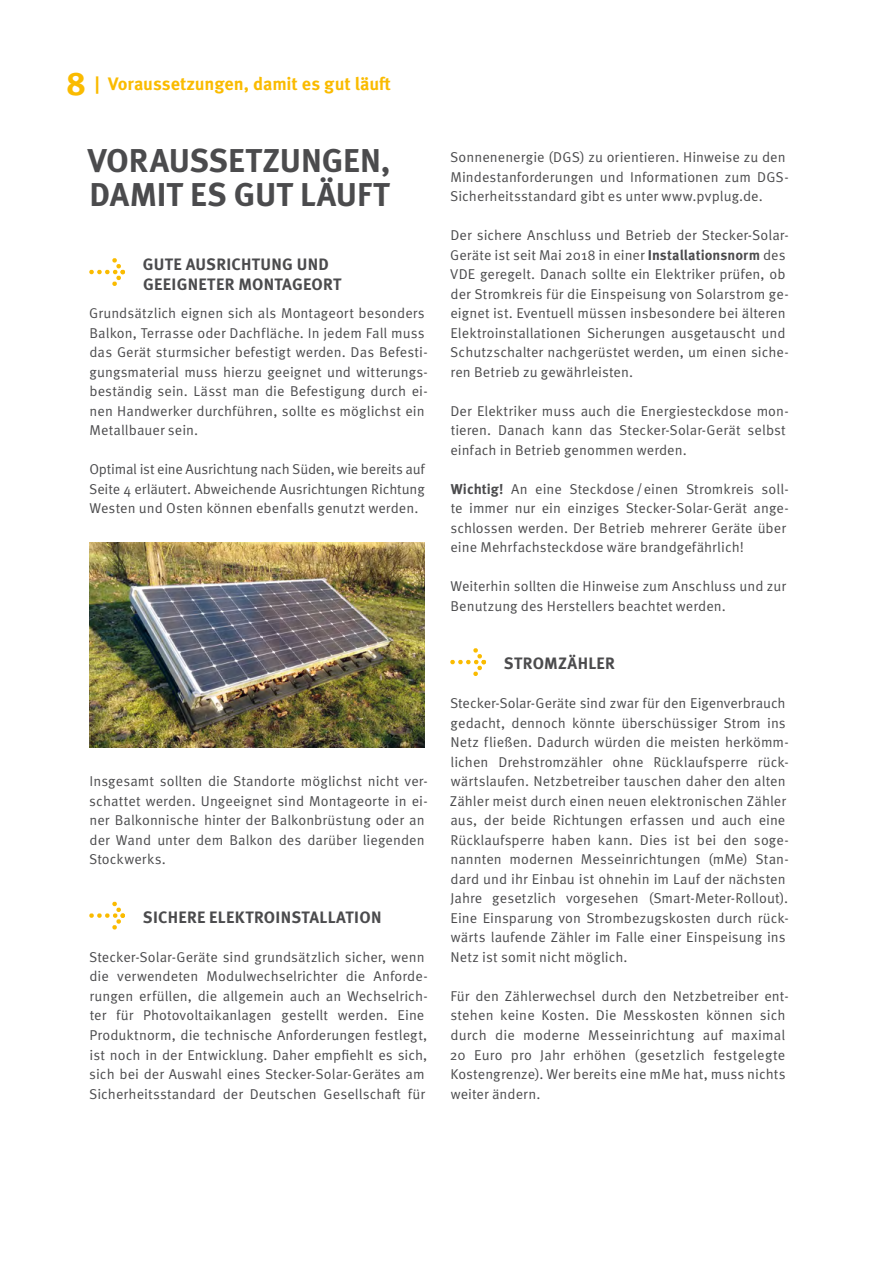
<style>
.page{position:relative;width:893px;height:1263px;background:#fff}
.page>*{position:absolute;margin:0;border:0;box-sizing:border-box;transform-origin:0 0}
.Ü1{font:700 33px/34.5px "Meta OT";color:#4b4b4d}
.Ü3{font:700 18px "Meta OT";letter-spacing:-.005em;color:#fabb00}
.Ü2{font:700 16.5px/19.5px "Meta OT";letter-spacing:.015em;color:#4b4b4d}
.Fließtext{font:14.25px/19.5px "Meta OT Norm";letter-spacing:.005em;color:#4b4b4d}
.s1{font-size:33px}
.s2{font-family:"Meta OT";font-weight:700}
</style>
<div class="page">
<svg style="left:89px;top:258px;width:36px;height:28px"></svg>
<svg style="left:89px;top:901px;width:36px;height:28px"></svg>
<svg style="left:450px;top:648px;width:36px;height:28px"></svg>
<img style="left:89px;top:542px;width:336px;height:205px">
<p class="Ü3" style="left:66px;top:73px;width:326px"><span class="s1">8</span> | Voraussetzungen, damit es gut läuft</p>
<p class="Ü1" style="left:88px;top:143px;width:304px">VORAUSSETZUNGEN,<br>DAMIT ES GUT LÄUFT</p>
<p class="Ü2" style="left:143px;top:255px;width:200px">GUTE AUSRICHTUNG UND<br>GEEIGNETER MONTAGEORT</p>
<p class="Fließtext" style="left:89px;top:304px;width:340px">Grundsätzlich eignen sich als Montageort besonders Balkon, Terrasse oder Dachfläche. In jedem Fall muss das Gerät sturmsicher befestigt werden. Das Befesti&shy;gungsmaterial muss hierzu geeignet und witterungs&shy;beständig sein. Lässt man die Befestigung durch ei&shy;nen Handwerker durchführen, sollte es möglichst ein Metallbauer sein.</p>
<p class="Fließtext" style="left:89px;top:460px;width:337px;text-align:justify">Optimal ist eine Ausrichtung nach Süden, wie bereits auf Seite 4 erläutert. Abweichende Ausrichtungen Richtung Westen und Osten können ebenfalls genutzt werden.</p>
<p class="Fließtext" style="left:89px;top:772px;width:340px">Insgesamt sollten die Standorte möglichst nicht ver&shy;schattet werden. Ungeeignet sind Montageorte in ei&shy;ner Balkonnische hinter der Balkonbrüstung oder an der Wand unter dem Balkon des darüber liegenden Stockwerks.</p>
<p class="Ü2" style="left:143px;top:908px;width:240px">SICHERE ELEKTROINSTALLATION</p>
<p class="Fließtext" style="left:89px;top:947px;width:340px">Stecker-Solar-Geräte sind grundsätzlich sicher, wenn die verwendeten Modulwechselrichter die Anforde&shy;rungen erfüllen, die allgemein auch an Wechselrich&shy;ter für Photovoltaikanlagen gestellt werden. Eine Produktnorm, die technische Anforderungen festlegt, ist noch in der Entwicklung. Daher empfiehlt es sich, sich bei der Auswahl eines Stecker-Solar-Gerätes am Sicherheitsstandard der Deutschen Gesellschaft für</p>
<p class="Fließtext" style="left:450px;top:148px;width:340px">Sonnenenergie (DGS) zu orientieren. Hinweise zu den<br>Mindestanforderungen und Informationen zum DGS-<br>Sicherheitsstandard gibt es unter www.pvplug.de.</p>
<p class="Fließtext" style="left:450px;top:226px;width:340px">Der sichere Anschluss und Betrieb der Stecker-Solar-Geräte ist seit Mai 2018 in einer <span class="s2">Installationsnorm</span> des VDE geregelt. Danach sollte ein Elektriker prüfen, ob der Stromkreis für die Einspeisung von Solarstrom ge&shy;eignet ist. Eventuell müssen insbesondere bei älteren Elektroinstallationen Sicherungen ausgetauscht und Schutzschalter nachgerüstet werden, um einen siche&shy;ren Betrieb zu gewährleisten.</p>
<p class="Fließtext" style="left:450px;top:401px;width:340px">Der Elektriker muss auch die Energiesteckdose mon&shy;tieren. Danach kann das Stecker-Solar-Gerät selbst einfach in Betrieb genommen werden.</p>
<p class="Fließtext" style="left:450px;top:479px;width:340px"><span class="s2">Wichtig!</span> An eine Steckdose/einen Stromkreis soll&shy;te immer nur ein einziges Stecker-Solar-Gerät ange&shy;schlossen werden. Der Betrieb mehrerer Geräte über eine Mehrfachsteckdose wäre brandgefährlich!</p>
<p class="Fließtext" style="left:450px;top:577px;width:337px">Weiterhin sollten die Hinweise zum Anschluss und zur<br>Benutzung des Herstellers beachtet werden.</p>
<p class="Ü2" style="left:504px;top:654px;width:113px">STROMZÄHLER</p>
<p class="Fließtext" style="left:450px;top:694px;width:340px">Stecker-Solar-Geräte sind zwar für den Eigenverbrauch gedacht, dennoch könnte überschüssiger Strom ins Netz fließen. Dadurch würden die meisten herkömm&shy;lichen Drehstromzähler ohne Rücklaufsperre rück&shy;wärtslaufen. Netzbetreiber tauschen daher den alten Zähler meist durch einen neuen elektronischen Zähler aus, der beide Richtungen erfassen und auch eine Rücklaufsperre haben kann. Dies ist bei den soge&shy;nannten modernen Messeinrichtungen (mMe) Stan&shy;dard und ihr Einbau ist ohnehin im Lauf der nächsten Jahre gesetzlich vorgesehen (Smart-Meter-Rollout).<br>Eine Einsparung von Strombezugskosten durch rück&shy;wärts laufende Zähler im Falle einer Einspeisung ins Netz ist somit nicht möglich.</p>
<p class="Fließtext" style="left:450px;top:986px;width:340px">Für den Zählerwechsel durch den Netzbetreiber ent&shy;stehen keine Kosten. Die Messkosten können sich durch die moderne Messeinrichtung auf maximal 20 Euro pro Jahr erhöhen (gesetzlich festgelegte Kostengrenze). Wer bereits eine mMe hat, muss nichts weiter ändern.</p>
</div>
